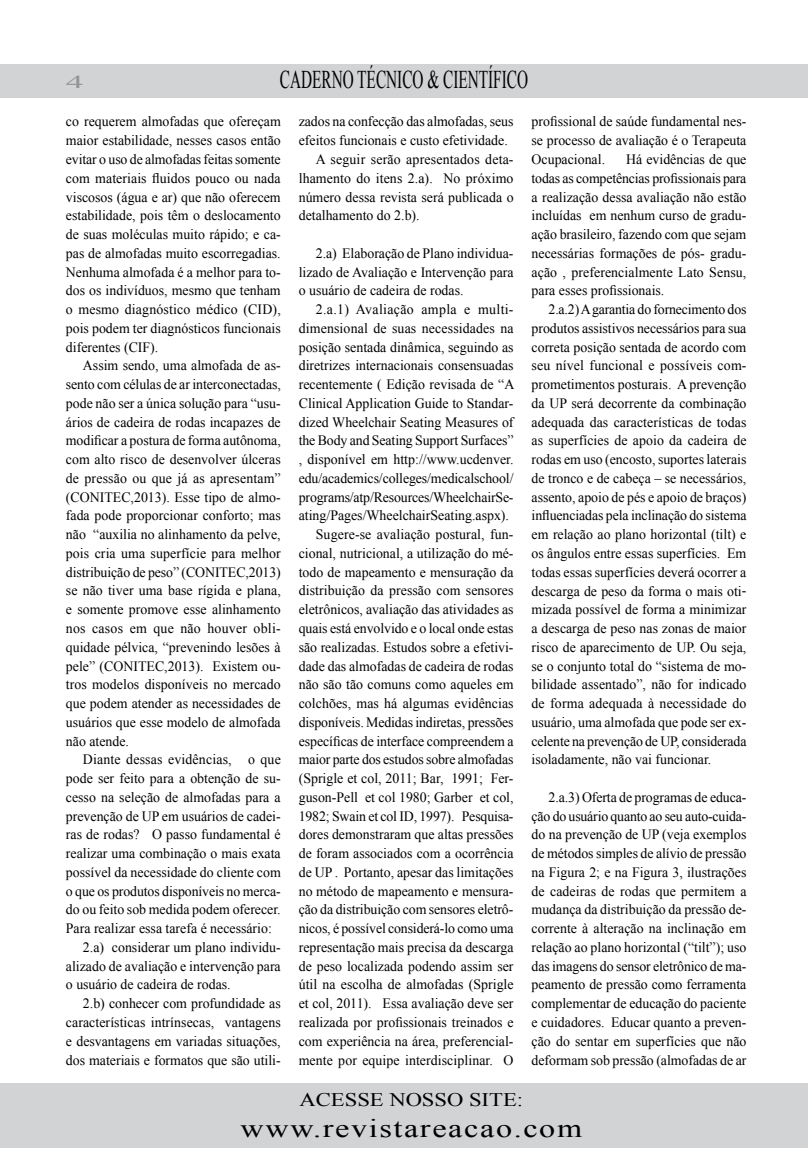
<style>
.page{position:relative;width:808px;height:1170px;background:#fff}
.page>*{position:absolute;margin:0;border:0;box-sizing:border-box;transform-origin:0 0}
.t1{font:25.8px "Times New Roman";letter-spacing:.05em;color:#000;scale:1.25 1}
.t2{font:25.5px "Times New Roman";color:#000;scale:.6 1}
.t3{font:19.2px "Times New Roman";color:#000;scale:1.18 1}
.t4{font:18px "Times New Roman";color:#939598;scale:2 1}
.t5{font:14.25px/18.8px "Times New Roman";color:#000;text-align:justify}
.t6{font:14.25px "Times New Roman";letter-spacing:.025em;color:#000}
</style>
<div class="page">
<div style="left:0;top:64px;width:808px;height:33px;background:#d1d3d4"></div>
<div style="left:0;top:1082px;width:808px;height:65px;background:#d1d3d4"></div>
<p class="t4" style="left:66px;top:70px;width:10px">4</p>
<h2 class="t2" style="left:280px;top:62px;width:415px">CADERNO TÉCNICO &amp; CIENTÍFICO</h2>
<p class="t5" style="left:66px;top:112px;width:216px">co requerem almofadas que ofereçam maior estabilidade, nesses casos então evitar o uso de almofadas feitas somente com materiais fluidos pouco ou nada viscosos (água e ar) que não oferecem estabilidade, pois têm o deslocamento de suas moléculas muito rápido; e ca&shy;pas de almofadas muito escorregadias.<br>Nenhuma almofada é a melhor para to&shy;dos os indivíduos, mesmo que tenham o mesmo diagnóstico médico (CID), pois podem ter diagnósticos funcionais diferentes (CIF).</p>
<p class="t5" style="left:66px;top:356px;width:216px;text-indent:17px">Assim sendo, uma almofada de as&shy;sento com células de ar interconectadas, pode não ser a única solução para “usu&shy;ários de cadeira de rodas incapazes de modificar a postura de forma autônoma, com alto risco de desenvolver úlceras de pressão ou que já as apresentam” (CONITEC,2013). Esse tipo de almo&shy;fada pode proporcionar conforto; mas não “auxilia no alinhamento da pelve, pois cria uma superfície para melhor distribuição de peso” (CONITEC,2013) se não tiver uma base rígida e plana, e somente promove esse alinhamento nos casos em que não houver obli&shy;quidade pélvica, “prevenindo lesões à pele” (CONITEC,2013). Existem ou&shy;tros modelos disponíveis no mercado que podem atender as necessidades de usuários que esse modelo de almofada não atende.</p>
<p class="t5" style="left:83px;top:750px;width:199px">Diante dessas evidências, o que</p>
<p class="t5" style="left:66px;top:768px;width:216px">pode ser feito para a obtenção de su-</p>
<p class="t5" style="left:66px;top:787px;width:216px">cesso na seleção de almofadas para a</p>
<p class="t5" style="left:66px;top:806px;width:216px">prevenção de UP em usuários de cadei-</p>
<p class="t5" style="left:66px;top:825px;width:216px">ras de rodas? O passo fundamental é</p>
<p class="t5" style="left:66px;top:843px;width:216px">realizar uma combinação o mais exata</p>
<p class="t5" style="left:66px;top:862px;width:216px">possível da necessidade do cliente com</p>
<p class="t5" style="left:66px;top:881px;width:216px">o que os produtos disponíveis no merca-</p>
<p class="t5" style="left:66px;top:900px;width:216px">do ou feito sob medida podem oferecer.</p>
<p class="t5" style="left:66px;top:918px;width:207px">Para realizar essa tarefa é necessário:</p>
<p class="t5" style="left:83px;top:937px;width:199px">2.a) considerar um plano individu-</p>
<p class="t5" style="left:66px;top:956px;width:216px">alizado de avaliação e intervenção para</p>
<p class="t5" style="left:66px;top:975px;width:166px">o usuário de cadeira de rodas.</p>
<p class="t5" style="left:83px;top:993px;width:199px">2.b) conhecer com profundidade as</p>
<p class="t5" style="left:66px;top:1012px;width:216px">características intrínsecas, vantagens</p>
<p class="t5" style="left:66px;top:1031px;width:216px">e desvantagens em variadas situações,</p>
<p class="t5" style="left:66px;top:1050px;width:216px">dos materiais e formatos que são utili-</p>
<p class="t5" style="left:299px;top:112px;width:216px">zados na confecção das almofadas, seus</p>
<p class="t5" style="left:299px;top:131px;width:211px">efeitos funcionais e custo efetividade.</p>
<p class="t5" style="left:316px;top:150px;width:199px">A seguir serão apresentados deta-</p>
<p class="t5" style="left:299px;top:168px;width:216px">lhamento do itens 2.a). No próximo</p>
<p class="t5" style="left:299px;top:187px;width:216px">número dessa revista será publicada o</p>
<p class="t5" style="left:299px;top:206px;width:122px">detalhamento do 2.b).</p>
<p class="t5" style="left:299px;top:243px;width:216px;text-indent:17px">2.a) Elaboração de Plano individua&shy;lizado de Avaliação e Intervenção para o usuário de cadeira de rodas.</p>
<p class="t6" style="left:316px;top:300px;width:199px">2.a.1) Avaliação ampla e multi-</p>
<p class="t5" style="left:299px;top:318px;width:216px">dimensional de suas necessidades na</p>
<p class="t5" style="left:299px;top:337px;width:216px">posição sentada dinâmica, seguindo as</p>
<p class="t5" style="left:299px;top:356px;width:216px">diretrizes internacionais consensuadas</p>
<p class="t5" style="left:299px;top:375px;width:217px">recentemente ( Edição revisada de “A</p>
<p class="t5" style="left:299px;top:393px;width:216px">Clinical Application Guide to Standar-</p>
<p class="t5" style="left:299px;top:412px;width:216px">dized Wheelchair Seating Measures of</p>
<p class="t5" style="left:299px;top:431px;width:216px">the Body and Seating Support Surfaces”</p>
<p class="t5" style="left:299px;top:450px;width:216px">, disponível em http://www.ucdenver.</p>
<p class="t5" style="left:299px;top:468px;width:216px">edu/academics/colleges/medicalschool/</p>
<p class="t5" style="left:299px;top:487px;width:216px">programs/atp/Resources/WheelchairSe-</p>
<p class="t5" style="left:299px;top:506px;width:212px">ating/Pages/WheelchairSeating.aspx).</p>
<p class="t5" style="left:316px;top:525px;width:199px">Sugere-se avaliação postural, fun-</p>
<p class="t5" style="left:299px;top:543px;width:216px">cional, nutricional, a utilização do mé-</p>
<p class="t5" style="left:299px;top:562px;width:216px">todo de mapeamento e mensuração da</p>
<p class="t5" style="left:299px;top:581px;width:216px">distribuição da pressão com sensores</p>
<p class="t5" style="left:299px;top:600px;width:216px">eletrônicos, avaliação das atividades as</p>
<p class="t5" style="left:299px;top:618px;width:216px">quais está envolvido e o local onde estas</p>
<p class="t5" style="left:299px;top:637px;width:216px">são realizadas. Estudos sobre a efetivi-</p>
<p class="t5" style="left:299px;top:656px;width:216px">dade das almofadas de cadeira de rodas</p>
<p class="t5" style="left:299px;top:675px;width:216px">não são tão comuns como aqueles em</p>
<p class="t5" style="left:299px;top:693px;width:216px">colchões, mas há algumas evidências</p>
<p class="t5" style="left:299px;top:712px;width:216px">disponíveis. Medidas indiretas, pressões</p>
<p class="t5" style="left:299px;top:731px;width:216px">específicas de interface compreendem a</p>
<p class="t5" style="left:299px;top:750px;width:216px">maior parte dos estudos sobre almofadas</p>
<p class="t5" style="left:299px;top:768px;width:216px">(Sprigle et col, 2011; Bar, 1991; Fer-</p>
<p class="t5" style="left:299px;top:787px;width:216px">guson-Pell et col 1980; Garber et col,</p>
<p class="t5" style="left:299px;top:806px;width:216px">1982; Swain et col ID, 1997). Pesquisa-</p>
<p class="t5" style="left:299px;top:825px;width:216px">dores demonstraram que altas pressões</p>
<p class="t5" style="left:299px;top:843px;width:216px">de foram associados com a ocorrência</p>
<p class="t5" style="left:299px;top:862px;width:216px">de UP . Portanto, apesar das limitações</p>
<p class="t5" style="left:299px;top:881px;width:216px">no método de mapeamento e mensura-</p>
<p class="t5" style="left:299px;top:900px;width:216px">ção da distribuição com sensores eletrô-</p>
<p class="t5" style="left:299px;top:918px;width:216px">nicos, é possível considerá-lo como uma</p>
<p class="t5" style="left:299px;top:937px;width:216px">representação mais precisa da descarga</p>
<p class="t5" style="left:299px;top:956px;width:216px">de peso localizada podendo assim ser</p>
<p class="t5" style="left:299px;top:975px;width:216px">útil na escolha de almofadas (Sprigle</p>
<p class="t5" style="left:299px;top:993px;width:216px">et col, 2011). Essa avaliação deve ser</p>
<p class="t5" style="left:299px;top:1012px;width:216px">realizada por profissionais treinados e</p>
<p class="t5" style="left:299px;top:1031px;width:216px">com experiência na área, preferencial-</p>
<p class="t5" style="left:299px;top:1050px;width:216px">mente por equipe interdisciplinar. O</p>
<p class="t5" style="left:532px;top:112px;width:216px">profissional de saúde fundamental nes&shy;se processo de avaliação é o Terapeuta Ocupacional.</p>
<p class="t5" style="left:532px;top:150px;width:216px;text-indent:94px">Há evidências de que todas as competências profissionais para a realização dessa avaliação não estão incluídas em nenhum curso de gradu&shy;ação brasileiro, fazendo com que sejam necessárias formações de pós- gradu&shy;ação , preferencialmente Lato Sensu, para esses profissionais.</p>
<p class="t5" style="left:532px;top:300px;width:216px;text-indent:17px">2.a.2) A garantia do fornecimento dos produtos assistivos necessários para sua correta posição sentada de acordo com seu nível funcional e possíveis com&shy;prometimentos posturais. A prevenção da UP será decorrente da combinação adequada das características de todas as superfícies de apoio da cadeira de rodas em uso (encosto, suportes laterais de tronco e de cabeça – se necessários, assento, apoio de pés e apoio de braços) influenciadas pela inclinação do sistema em relação ao plano horizontal (tilt) e os ângulos entre essas superfícies. Em todas essas superfícies deverá ocorrer a descarga de peso da forma o mais oti&shy;mizada possível de forma a minimizar a descarga de peso nas zonas de maior risco de aparecimento de UP. Ou seja, se o conjunto total do “sistema de mo&shy;bilidade assentado”, não for indicado de forma adequada à necessidade do usuário, uma almofada que pode ser ex&shy;celente na prevenção de UP, considerada isoladamente, não vai funcionar.</p>
<p class="t5" style="left:532px;top:787px;width:216px;text-indent:17px">2.a.3) Oferta de programas de educa&shy;ção do usuário quanto ao seu auto-cuida&shy;do na prevenção de UP (veja exemplos de métodos simples de alívio de pressão na Figura 2; e na Figura 3, ilustrações de cadeiras de rodas que permitem a mudança da distribuição da pressão de&shy;corrente à alteração na inclinação em relação ao plano horizontal (“tilt”); uso das imagens do sensor eletrônico de ma&shy;peamento de pressão como ferramenta complementar de educação do paciente e cuidadores. Educar quanto a preven&shy;ção do sentar em superfícies que não deformam sob pressão (almofadas de ar</p>
<h3 class="t3" style="left:300px;top:1086px;width:191px">ACESSE NOSSO SITE:</h3>
<h1 class="t1" style="left:241px;top:1110px;width:275px">www.revistareacao.com</h1>
</div>
